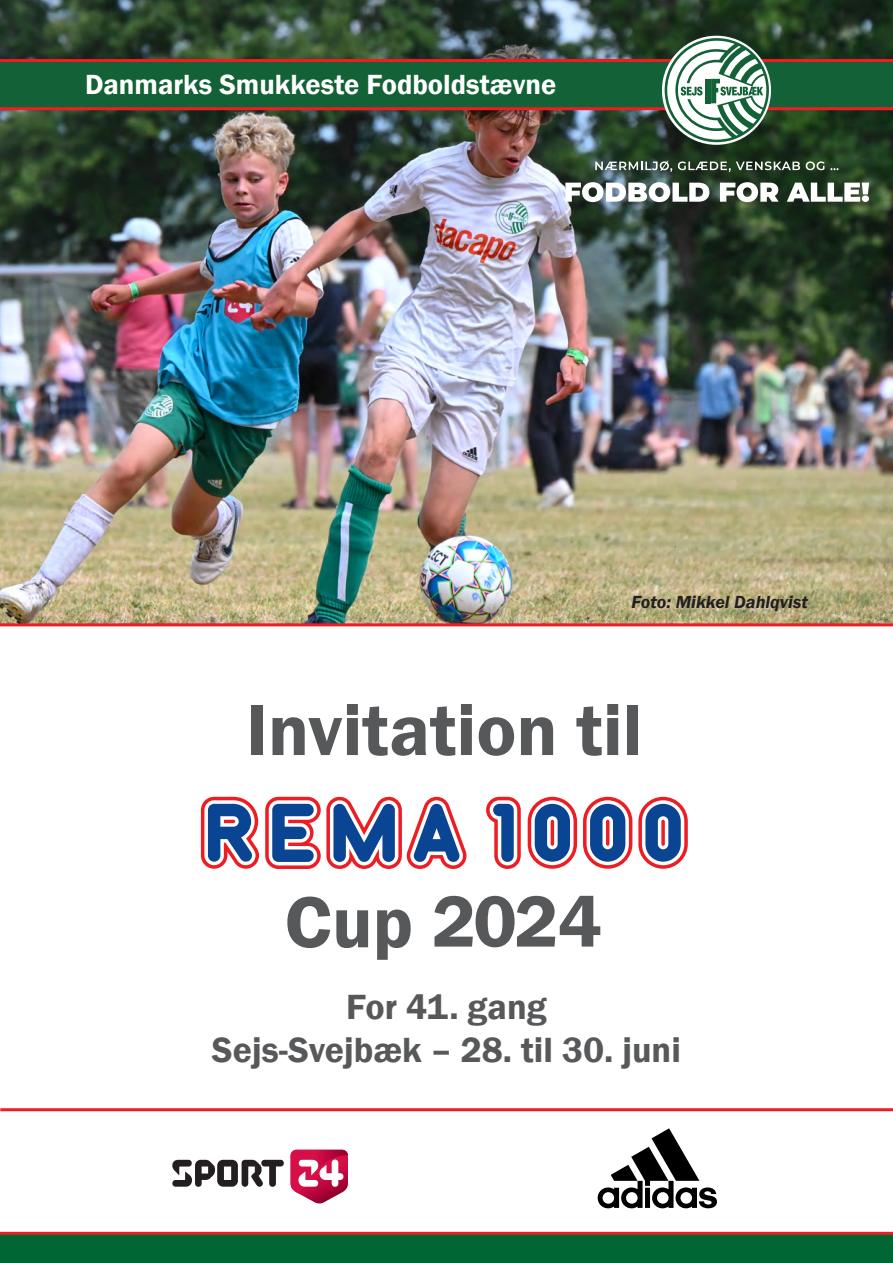
<style>
.page{position:relative;width:893px;height:1263px;background:#fff}
.page>*{position:absolute;margin:0;border:0;box-sizing:border-box;transform-origin:0 0}
.t1{font:600 75px "Franklin Gothic";color:#57585a}
.t2{font:600 36px "Franklin Gothic";color:#57585a}
.t3{font:600 28.5px "Franklin Gothic";color:#fff}
.t4{font:italic 600 18px "Franklin Gothic";color:#231f20}
</style>
<div class="page">
<img style="left:0;top:0;width:893px;height:623px">
<hr style="left:0;top:623px;width:893px;height:3px;background:#ee1d23">
<hr style="left:0;top:1108px;width:893px;height:3px;background:#ee1d23">
<div style="left:0;top:1233px;width:893px;height:30px;background:#063"></div>
<hr style="left:0;top:1232px;width:893px;height:3px;background:#ee1d23">
<svg style="left:598px;top:1128px;width:119px;height:80px"></svg>
<svg style="left:172px;top:1160px;width:112px;height:27px"></svg>
<svg style="left:291px;top:1150px;width:57px;height:54px"></svg>
<div style="left:0;top:59px;width:893px;height:51px;background:#136137"></div>
<hr style="left:0;top:107px;width:893px;height:3px;background:#ee1d23">
<hr style="left:0;top:59px;width:893px;height:3px;background:#ee1d23">
<svg style="left:664px;top:38px;width:105px;height:104px"></svg>
<div style="left:565px;top:161px;width:313px;height:50px;background:#231f20;opacity:.45"></div>
<svg style="left:565px;top:182px;width:144px;height:20px"></svg>
<svg style="left:720px;top:182px;width:59px;height:20px"></svg>
<svg style="left:787px;top:183px;width:82px;height:19px"></svg>
<svg style="left:595px;top:161px;width:77px;height:11px"></svg>
<svg style="left:678px;top:161px;width:122px;height:11px"></svg>
<svg style="left:806px;top:161px;width:32px;height:9px"></svg>
<div style="left:528px;top:797px;width:49px;height:72px;background:#ee1d23;border-radius:25px"></div>
<svg style="left:583px;top:797px;width:49px;height:72px"></svg>
<svg style="left:638px;top:797px;width:50px;height:72px"></svg>
<svg style="left:201px;top:797px;width:58px;height:72px"></svg>
<svg style="left:486px;top:797px;width:35px;height:72px"></svg>
<svg style="left:265px;top:796px;width:202px;height:73px"></svg>
<svg style="left:531px;top:800px;width:43px;height:65px;background:#7c7fa8"></svg>
<svg style="left:587px;top:800px;width:42px;height:65px"></svg>
<svg style="left:642px;top:800px;width:42px;height:65px"></svg>
<svg style="left:287px;top:896px;width:124px;height:64px"></svg>
<p class="t3" style="left:85px;top:67px;width:473px">Danmarks Smukkeste Fodboldstævne</p>
<p class="t4" style="left:632px;top:591px;width:178px">Foto: Mikkel Dahlqvist</p>
<p class="t1" style="left:246px;top:684px;width:398px">Invitation til</p>
<p class="t1" style="left:432px;top:875px;width:171px">2024</p>
<p class="t2" style="left:346px;top:985px;width:202px">For 41. gang</p>
<p class="t2" style="left:212px;top:1028px;width:470px">Sejs-Svejbæk – 28. til 30. juni</p>
</div>
